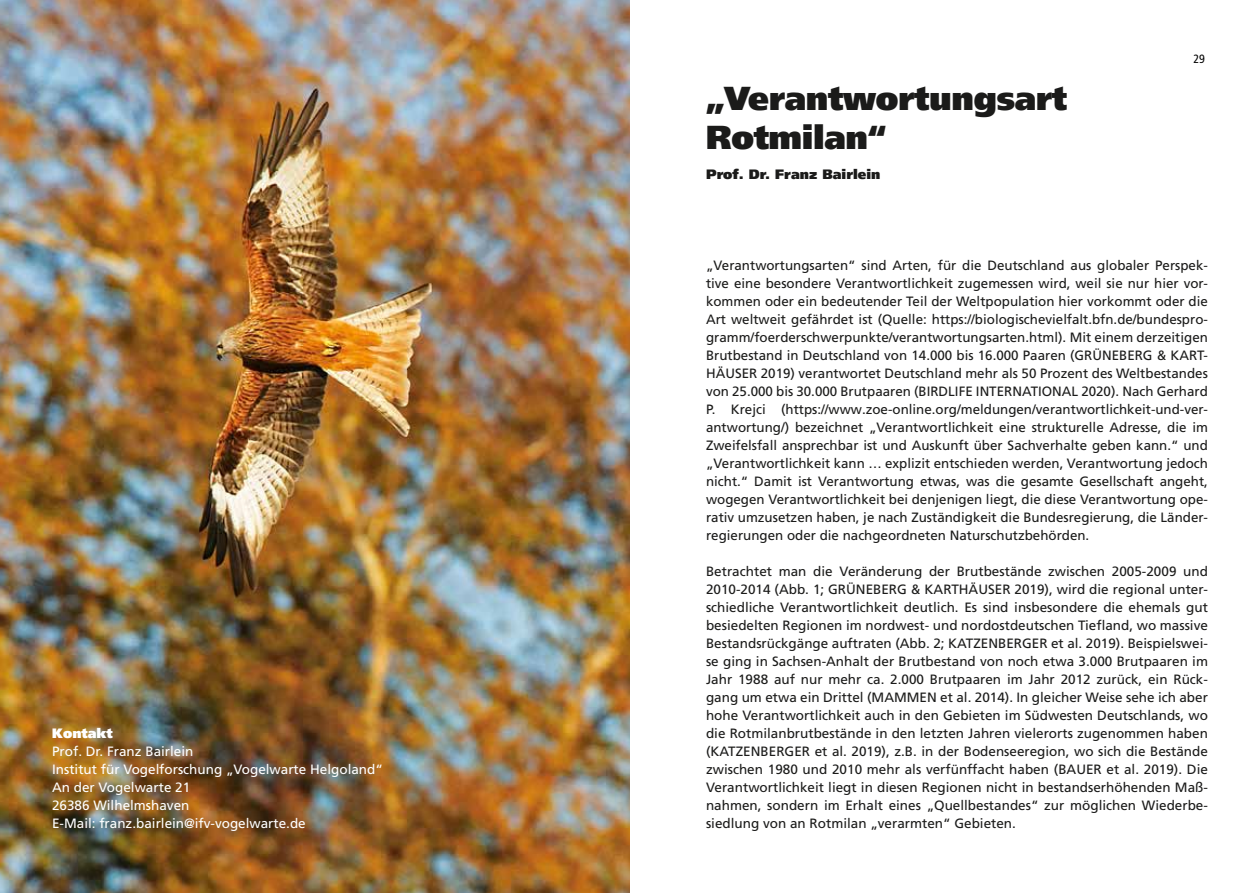
<style>
.page{position:relative;width:1259px;height:893px;background:#fff}
.page>*{position:absolute;margin:0;border:0;box-sizing:border-box;transform-origin:0 0}
.t1{font:900 33px/39.6px "Frutiger LT";letter-spacing:-.01em;color:#1b1b1a}
.t2{font:13.5px/18px "Frutiger LT Pro";color:#1b1b1a;text-align:justify}
.t3{font:13.5px/18px "Frutiger LT Pro";color:#fff}
.t4{font:900 13.5px "Frutiger LT";color:#1b1b1a}
.t5{font:900 13.5px "Frutiger LT";color:#fff}
.t6{font:condensed 12px "Frutiger LT Pro";color:#000}
</style>
<div class="page">
<img style="left:0;top:0;width:629px;height:893px">
<p class="t5" style="left:52px;top:725px;width:62px">Kontakt</p>
<p class="t3" style="left:52px;top:742px;width:332px">Prof. Dr. Franz Bairlein<br>Institut für Vogelforschung „Vogelwarte Helgoland“ An der Vogelwarte 21<br>26386 Wilhelmshaven<br>E-Mail: franz.bairlein@ifv-vogelwarte.de</p>
<h1 class="t1" style="left:706px;top:78px;width:363px">„Verantwortungsart<br>Rotmilan“</h1>
<p class="t4" style="left:706px;top:166px;width:176px">Prof. Dr. Franz Bairlein</p>
<p class="t6" style="left:1193px;top:52px;width:13px">29</p>
<p class="t2" style="left:706px;top:256px;width:503px">„Verantwortungsarten“ sind Arten, für die Deutschland aus globaler Perspek&shy;tive eine besondere Verantwortlichkeit zugemessen wird, weil sie nur hier vor&shy;kommen oder ein bedeutender Teil der Weltpopulation hier vorkommt oder die Art weltweit gefährdet ist (Quelle: https://biologischevielfalt.bfn.de/bundespro&shy;gramm/foerderschwerpunkte/verantwortungsarten.html). Mit einem derzeitigen Brutbestand in Deutschland von 14.000 bis 16.000 Paaren (GRÜNEBERG &amp; KART-HÄUSER 2019) verantwortet Deutschland mehr als 50 Prozent des Weltbestandes von 25.000 bis 30.000 Brutpaaren (BIRDLIFE INTERNATIONAL 2020). Nach Gerhard P. Krejci (https://www.zoe-online.org/meldungen/verantwortlichkeit-und-ver&shy;antwortung/) bezeichnet „Verantwortlichkeit eine strukturelle Adresse, die im Zweifelsfall ansprechbar ist und Auskunft über Sachverhalte geben kann.“ und „Verantwortlichkeit kann … explizit entschieden werden, Verantwortung jedoch nicht.“ Damit ist Verantwortung etwas, was die gesamte Gesellschaft angeht, wogegen Verantwortlichkeit bei denjenigen liegt, die diese Verantwortung ope&shy;rativ umzusetzen haben, je nach Zuständigkeit die Bundesregierung, die Länder&shy;regierungen oder die nachgeordneten Naturschutzbehörden.</p>
<p class="t2" style="left:706px;top:562px;width:503px">Betrachtet man die Veränderung der Brutbestände zwischen 2005-2009 und 2010-2014 (Abb. 1; GRÜNEBERG &amp; KARTHÄUSER 2019), wird die regional unter&shy;schiedliche Verantwortlichkeit deutlich. Es sind insbesondere die ehemals gut besiedelten Regionen im nordwest- und nordostdeutschen Tiefland, wo massive Bestandsrückgänge auftraten (Abb. 2; KATZENBERGER et al. 2019). Beispielswei&shy;se ging in Sachsen-Anhalt der Brutbestand von noch etwa 3.000 Brutpaaren im Jahr 1988 auf nur mehr ca. 2.000 Brutpaaren im Jahr 2012 zurück, ein Rück&shy;gang um etwa ein Drittel (MAMMEN et al. 2014). In gleicher Weise sehe ich aber hohe Verantwortlichkeit auch in den Gebieten im Südwesten Deutschlands, wo die Rotmilanbrutbestände in den letzten Jahren vielerorts zugenommen haben (KATZENBERGER et al. 2019), z.B. in der Bodenseeregion, wo sich die Bestände zwischen 1980 und 2010 mehr als verfünffacht haben (BAUER et al. 2019). Die Verantwortlichkeit liegt in diesen Regionen nicht in bestandserhöhenden Maß&shy;nahmen, sondern im Erhalt eines „Quellbestandes“ zur möglichen Wiederbe&shy;siedlung von an Rotmilan „verarmten“ Gebieten.</p>
</div>
